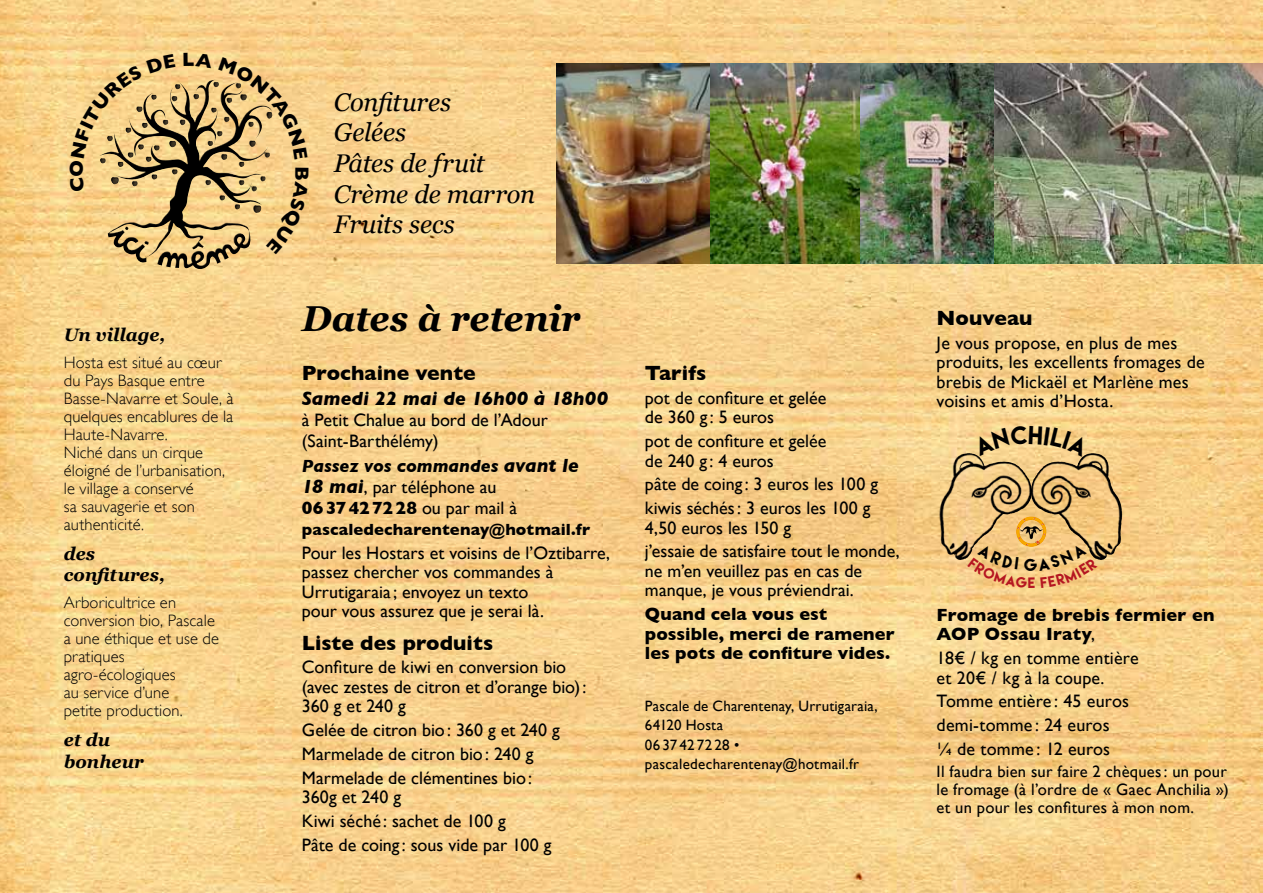
<style>
.page{position:relative;width:1263px;height:893px;background:#fff}
.page>*{position:absolute;margin:0;border:0;box-sizing:border-box;transform-origin:0 0}
.t1{font:italic 700 36px "Georgia";letter-spacing:-.01em;color:#000}
.t2{font:italic 25.5px/30.6px "Georgia";letter-spacing:-.01em;color:#000}
.t3{font:700 21px "Gill Sans";letter-spacing:.005em;color:#000}
.t4{font:italic 700 19.5px "Gill Sans";color:#000}
.t5{font:18px/19.5px "Gill Sans";letter-spacing:.005em;color:#000}
.t6{font:700 18px/19.5px "Gill Sans";letter-spacing:.005em;color:#000}
.t7{font:italic 700 18px/21.6px "Georgia";color:#000}
.t8{font:300 16.5px/18px "Gill Sans";letter-spacing:.01em;color:#000}
.t9{font:16.5px/18px "Gill Sans";letter-spacing:.015em;color:#000;text-align:justify}
.t10{font:700 16.5px "Gill Sans";letter-spacing:.01em;color:#000}
.t11{font:15px/19.5px "Gill Sans";letter-spacing:.015em;color:#000}
.s1{font-weight:700;font-style:italic}
.s2{font-weight:700;font-style:italic;font-size:19.5px}
.s3{font-weight:700}
.s4{font-weight:400}
</style>
<div class="page">
<img style="left:0;top:0;width:1263px;height:893px">
<img style="left:556px;top:64px;width:304px;height:200px">
<img style="left:860px;top:64px;width:135px;height:200px">
<img style="left:995px;top:64px;width:268px;height:200px">
<img style="left:175px;top:80px;width:37px;height:87px">
<img style="left:1031px;top:453px;width:60px;height:51px">
<img style="left:939px;top:453px;width:31px;height:53px">
<svg style="left:69px;top:54px;width:106px;height:138px;background:#e2c281"></svg>
<svg style="left:184px;top:53px;width:124px;height:106px;background:#d5b478"></svg>
<svg style="left:266px;top:168px;width:43px;height:87px;background:#f7d18a"></svg>
<svg style="left:967px;top:517px;width:130px;height:71px;background:#ebc17a"></svg>
<svg style="left:973px;top:426px;width:117px;height:31px;background:#f6d28d"></svg>
<p class="t7" style="left:64px;top:324px;width:103px">Un village,</p>
<p class="t8" style="left:64px;top:353px;width:171px">Hosta est situé au cœur du Pays Basque entre<br>Basse-Navarre et Soule, à quelques encablures de la<br>Haute-Navarre.<br>Niché dans un cirque éloigné de l’urbanisation, le village a conservé<br>sa sauvagerie et son authenticité.</p>
<p class="t7" style="left:64px;top:543px;width:103px">des confitures,</p>
<p class="t8" style="left:64px;top:593px;width:157px">Arboricultrice en conversion bio, Pascale a une éthique et use de pratiques agro-écologiques<br>au service d’une<br>petite production.</p>
<p class="t7" style="left:64px;top:729px;width:81px">et du bonheur</p>
<h2 class="t2" style="left:334px;top:87px;width:203px">Confitures<br>Gelées<br>Pâtes de fruit<br>Crème de marron<br>Fruits secs</h2>
<h1 class="t1" style="left:302px;top:295px;width:280px">Dates à retenir</h1>
<p class="t3" style="left:302px;top:360px;width:175px">Prochaine vente</p>
<p class="t4" style="left:302px;top:387px;width:308px">Samedi 22 mai de 16h00 à 18h00</p>
<p class="t5" style="left:302px;top:409px;width:247px;line-height:21px">à Petit Chalue au bord de l’Adour (Saint-Barthélémy)</p>
<p class="t5" style="left:302px;top:455px;width:279px;line-height:21px"><span class="s1">Passez vos commandes</span> <span class="s2">avant le<br>18 mai</span>, par téléphone au<br><span class="s3">0637427228</span> ou par mail à</p>
<p class="t10" style="left:302px;top:520px;width:290px">pascaledecharentenay@hotmail.fr</p>
<p class="t5" style="left:302px;top:543px;width:310px">Pour les Hostars et voisins de l’Oztibarre, passez chercher vos commandes à Urrutigaraia ; envoyez un texto<br>pour vous assurez que je serai là.</p>
<p class="t3" style="left:302px;top:630px;width:193px">Liste des produits</p>
<p class="t5" style="left:302px;top:657px;width:286px">Confiture de kiwi en conversion bio (avec zestes de citron et d’orange bio):<br>360 g et 240 g</p>
<p class="t5" style="left:302px;top:718px;width:260px;line-height:23.7px">Gelée de citron bio: 360 g et 240 g<br>Marmelade de citron bio: 240 g<br>Marmelade de clémentines bio:</p>
<p class="t5" style="left:302px;top:785px;width:251px;line-height:23.7px">360g et 240 g<br>Kiwi séché : sachet de 100 g<br>Pâte de coing : sous vide par 100 g</p>
<p class="t3" style="left:645px;top:361px;width:63px">Tarifs</p>
<p class="t5" style="left:645px;top:388px;width:183px">pot de confiture et gelée de 360 g : 5 euros</p>
<p class="t5" style="left:645px;top:431px;width:183px">pot de confiture et gelée de 240 g : 4 euros</p>
<p class="t5" style="left:645px;top:472px;width:235px;line-height:23.7px">pâte de coing : 3 euros les 100 g kiwis séchés: 3 euros les 100 g</p>
<p class="t5" style="left:645px;top:515px;width:256px;line-height:23.7px">4,50 euros les 150 g<br>j’essaie de satisfaire tout le monde,</p>
<p class="t5" style="left:645px;top:561px;width:219px">ne m’en veuillez pas en cas de manque, je vous préviendrai.</p>
<p class="t6" style="left:645px;top:604px;width:251px">Quand cela vous est possible, merci de ramener les pots de confiture vides.</p>
<p class="t11" style="left:645px;top:696px;width:234px">Pascale de Charentenay, Urrutigaraia,<br>64120 Hosta<br>06 37 42 72 28 • pascaledecharentenay@hotmail.fr</p>
<p class="t3" style="left:936px;top:305px;width:97px">Nouveau</p>
<p class="t5" style="left:936px;top:333px;width:270px">Je vous propose, en plus de mes produits, les excellents fromages de brebis de Mickaël et Marlène mes voisins et amis d’Hosta.</p>
<p class="t6" style="left:936px;top:605px;width:280px">Fromage de brebis fermier en<br>AOP Ossau Iraty<span class="s4">,</span></p>
<p class="t5" style="left:936px;top:648px;width:204px">18€ / kg en tomme entière et 20€ / kg à la coupe.</p>
<p class="t5" style="left:936px;top:689px;width:194px;line-height:23.7px">Tomme entière : 45 euros demi-tomme : 24 euros ¼ de tomme : 12 euros</p>
<p class="t9" style="left:936px;top:762px;width:294px">Il faudra bien sur faire 2 chèques: un pour le fromage (à l’ordre de « Gaec Anchilia ») et un pour les confitures à mon nom.</p>
</div>
